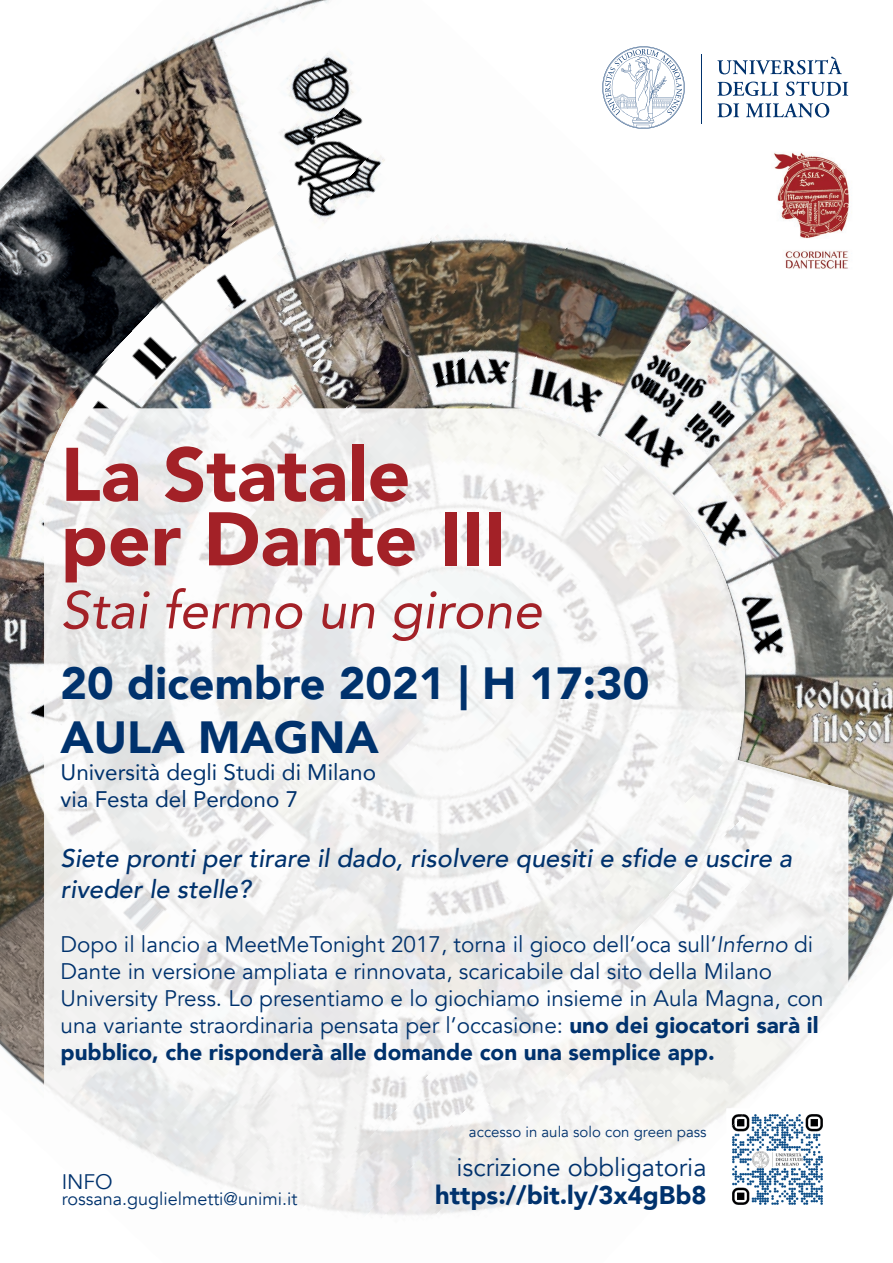
<style>
.page{position:relative;width:893px;height:1263px;background:#fff}
.page>*{position:absolute;margin:0;border:0;box-sizing:border-box;transform-origin:0 0}
.t1{font:900 75px/64.5px "Avenir";color:#a32127}
.t2{font:italic 52.5px "Avenir";color:#a32127}
.t3{font:900 45px/54px "Avenir";color:#00326d}
.t4{font:italic 500 25.5px/30.6px "Avenir";color:#00326d}
.t5{font:25.5px "Avenir";color:#00326d}
.t6{font:900 25.5px "Avenir";color:#00326d}
.t7{font:22.5px/27px "Avenir";color:#00326d}
.t8{font:22.5px/27px "Avenir";color:#00326d}
.t9{font:21px "Avenir";color:#00326d}
.t10{font:18px "Avenir";color:#00326d}
.t11{font:15px "Avenir";color:#00326d}
.s1{font-style:italic}
.s2{font-weight:900}
</style>
<div class="page">
<img style="left:0;top:1009px;width:44px;height:72px">
<img style="left:0;top:936px;width:44px;height:73px">
<img style="left:0;top:865px;width:44px;height:71px">
<img style="left:0;top:793px;width:44px;height:72px">
<img style="left:0;top:722px;width:44px;height:71px">
<img style="left:0;top:649px;width:44px;height:73px">
<img style="left:0;top:473px;width:44px;height:176px">
<img style="left:3px;top:428px;width:41px;height:78px">
<img style="left:0;top:0;width:329px;height:398px">
<img style="left:39px;top:12px;width:290px;height:430px">
<img style="left:0;top:0;width:305px;height:323px">
<img style="left:130px;top:47px;width:223px;height:362px">
<img style="left:848px;top:930px;width:31px;height:53px">
<img style="left:202px;top:83px;width:159px;height:326px">
<img style="left:0;top:0;width:235px;height:248px">
<img style="left:848px;top:856px;width:45px;height:74px">
<img style="left:272px;top:118px;width:91px;height:291px">
<img style="left:746px;top:664px;width:147px;height:192px">
<img style="left:344px;top:154px;width:70px;height:255px">
<img style="left:746px;top:489px;width:147px;height:175px">
<img style="left:414px;top:234px;width:72px;height:175px">
<img style="left:746px;top:428px;width:140px;height:174px">
<img style="left:486px;top:234px;width:214px;height:182px">
<img style="left:601px;top:296px;width:247px;height:253px">
<img style="left:814px;top:548px;width:79px;height:114px">
<img style="left:851px;top:510px;width:42px;height:79px">
<img style="left:886px;top:504px;width:7px;height:14px">
<img style="left:44px;top:455px;width:702px;height:737px">
<img style="left:249px;top:743px;width:536px;height:465px">
<img style="left:44px;top:416px;width:562px;height:618px">
<img style="left:319px;top:773px;width:522px;height:445px">
<img style="left:44px;top:409px;width:513px;height:549px">
<img style="left:390px;top:812px;width:458px;height:406px">
<img style="left:44px;top:409px;width:450px;height:475px">
<img style="left:532px;top:929px;width:316px;height:289px">
<img style="left:44px;top:409px;width:380px;height:400px">
<img style="left:44px;top:409px;width:309px;height:326px">
<img style="left:44px;top:409px;width:239px;height:251px">
<img style="left:44px;top:409px;width:167px;height:176px">
<img style="left:44px;top:409px;width:97px;height:101px">
<div style="left:815px;top:788px;width:33px;height:57px;background:#f7f7f6"></div>
<img style="left:589px;top:439px;width:139px;height:149px">
<img style="left:774px;top:152px;width:75px;height:117px">
<svg style="left:602px;top:46px;width:83px;height:83px"></svg>
<hr style="left:701px;top:54px;width:1px;height:69px;background:#00326d">
<svg style="left:717px;top:57px;width:125px;height:18px"></svg>
<svg style="left:717px;top:82px;width:61px;height:14px"></svg>
<svg style="left:786px;top:81px;width:62px;height:15px"></svg>
<svg style="left:717px;top:103px;width:22px;height:14px"></svg>
<svg style="left:746px;top:103px;width:83px;height:15px"></svg>
<img style="left:726px;top:1108px;width:102px;height:102px">
<img style="left:726px;top:1108px;width:23px;height:24px">
<h1 class="t1" style="left:61px;top:441px;width:447px">La Statale per Dante III</h1>
<h2 class="t2" style="left:61px;top:578px;width:483px">Stai fermo un girone</h2>
<h3 class="t3" style="left:61px;top:655px;width:590px">20 dicembre 2021 | H 17:30<br>AULA MAGNA</h3>
<p class="t8" style="left:61px;top:758px;width:317px">Università degli Studi di Milano via Festa del Perdono 7</p>
<p class="t4" style="left:61px;top:843px;width:733px">Siete pronti per tirare il dado, risolvere quesiti e sfide e uscire a riveder le stelle?</p>
<p class="t7" style="left:61px;top:931px;width:765px">Dopo il lancio a MeetMeTonight 2017, torna il gioco dell’oca sull’<span class="s1">Inferno</span> di Dante in versione ampliata e rinnovata, scaricabile dal sito della Milano University Press. Lo presentiamo e lo giochiamo insieme in Aula Magna, con una variante straordinaria pensata per l’occasione: <span class="s2">uno dei giocatori sarà il pubblico, che risponderà alle domande con una semplice app.</span></p>
<p class="t9" style="left:62px;top:1169px;width:53px">INFO</p>
<p class="t10" style="left:62px;top:1188px;width:237px">rossana.guglielmetti@unimi.it</p>
<p class="t11" style="left:469px;top:1123px;width:239px">accesso in aula solo con green pass</p>
<p class="t5" style="left:456px;top:1152px;width:252px">iscrizione obbligatoria</p>
<p class="t6" style="left:435px;top:1174px;width:273px">https://bit.ly/3x4gBb8</p>
</div>
